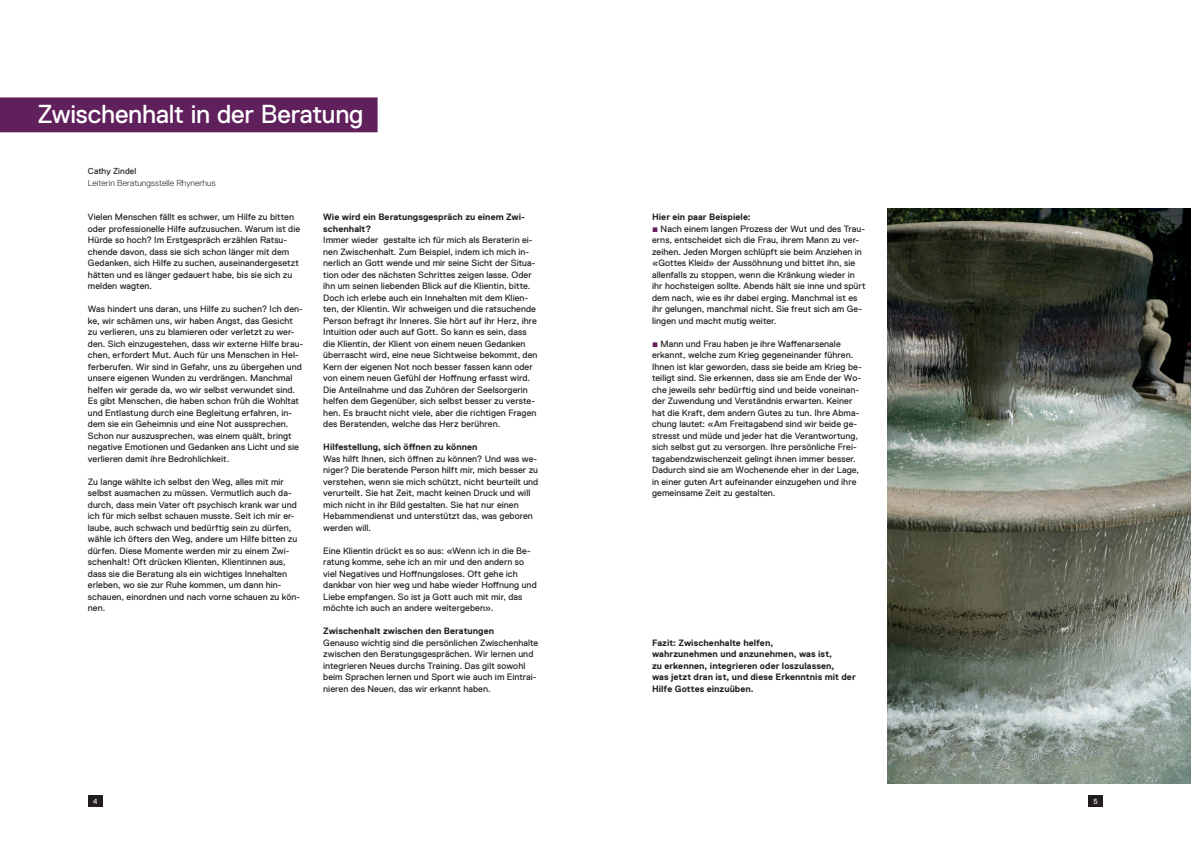
<style>
.page{position:relative;width:1191px;height:842px;background:#fff}
.page>*{position:absolute;margin:0;border:0;box-sizing:border-box;transform-origin:0 0}
.Balken_gross_rhynerh{font:26px "Replica Std";letter-spacing:-.01em;color:#fff}
.Lauftext_regular{font:9.2px/11.5px "Replica Std";letter-spacing:.005em;color:#231f20}
.Lauftext_regular-2{font:700 9.2px/11.5px "Replica Std";letter-spacing:.005em;color:#231f20}
.Lauftext{font:300 8.7px "Replica Std";letter-spacing:.005em;color:#231f20}
.Lauftext-2{font:8.7px "Replica Std";letter-spacing:.005em;color:#231f20}
.t1{font:7.4px "Replica Std";color:#fff}
.s1{font-weight:300;color:#60205c}
</style>
<div class="page">
<div style="left:1088px;top:795px;width:15px;height:12px;background:#231f20"></div>
<div style="left:88px;top:795px;width:15px;height:11px;background:#231f20"></div>
<div style="left:0;top:97px;width:377px;height:26px;background:#60205c"></div>
<div style="left:0;top:122px;width:377px;height:10px;background:#60205c"></div>
<img style="left:887px;top:208px;width:304px;height:576px">
<p class="Balken_gross_rhynerh" style="left:37px;top:100px;width:328px">Zwischenhalt in der Beratung</p>
<p class="Lauftext-2" style="left:88px;top:166px;width:50px">Cathy Zindel</p>
<p class="Lauftext" style="left:88px;top:178px;width:129px">Leiterin Beratungsstelle Rhynerhus</p>
<p class="Lauftext_regular" style="left:88px;top:211px;width:214px">Vielen Menschen fällt es schwer, um Hilfe zu bitten oder professionelle Hilfe aufzusuchen. Warum ist die Hürde so hoch? Im Erstgespräch erzählen Ratsu&shy;chende davon, dass sie sich schon länger mit dem Gedanken, sich Hilfe zu suchen, auseinandergesetzt hätten und es länger gedauert habe, bis sie sich zu melden wagten.</p>
<p class="Lauftext_regular" style="left:88px;top:303px;width:217px">Was hindert uns daran, uns Hilfe zu suchen? Ich den&shy;ke, wir schämen uns, wir haben Angst, das Gesicht zu verlieren, uns zu blamieren oder verletzt zu wer&shy;den. Sich einzugestehen, dass wir externe Hilfe brau&shy;chen, erfordert Mut. Auch für uns Menschen in Hel&shy;ferberufen. Wir sind in Gefahr, uns zu übergehen und unsere eigenen Wunden zu verdrängen. Manchmal helfen wir gerade da, wo wir selbst verwundet sind.</p>
<p class="Lauftext_regular" style="left:88px;top:395px;width:213px">Es gibt Menschen, die haben schon früh die Wohltat und Entlastung durch eine Begleitung erfahren, in&shy;dem sie ein Geheimnis und eine Not aussprechen.<br>Schon nur auszusprechen, was einem quält, bringt negative Emotionen und Gedanken ans Licht und sie verlieren damit ihre Bedrohlichkeit.</p>
<p class="Lauftext_regular" style="left:88px;top:476px;width:214px">Zu lange wählte ich selbst den Weg, alles mit mir selbst ausmachen zu müssen. Vermutlich auch da&shy;durch, dass mein Vater oft psychisch krank war und ich für mich selbst schauen musste. Seit ich mir er&shy;laube, auch schwach und bedürftig sein zu dürfen, wähle ich öfters den Weg, andere um Hilfe bitten zu dürfen. Diese Momente werden mir zu einem Zwi&shy;schenhalt! Oft drücken Klienten, Klientinnen aus, dass sie die Beratung als ein wichtiges Innehalten erleben, wo sie zur Ruhe kommen, um dann hin&shy;schauen, einordnen und nach vorne schauen zu kön&shy;nen.</p>
<p class="Lauftext_regular-2" style="left:323px;top:211px;width:203px">Wie wird ein Beratungsgespräch zu einem Zwi&shy;schenhalt?</p>
<p class="Lauftext_regular" style="left:323px;top:234px;width:214px">Immer wieder gestalte ich für mich als Beraterin ei&shy;nen Zwischenhalt. Zum Beispiel, indem ich mich in&shy;nerlich an Gott wende und mir seine Sicht der Situa&shy;tion oder des nächsten Schrittes zeigen lasse. Oder ihn um seinen liebenden Blick auf die Klientin, bitte.</p>
<p class="Lauftext_regular" style="left:323px;top:292px;width:216px">Doch ich erlebe auch ein Innehalten mit dem Klien&shy;ten, der Klientin. Wir schweigen und die ratsuchende Person befragt ihr Inneres. Sie hört auf ihr Herz, ihre Intuition oder auch auf Gott. So kann es sein, dass die Klientin, der Klient von einem neuen Gedanken überrascht wird, eine neue Sichtweise bekommt, den Kern der eigenen Not noch besser fassen kann oder von einem neuen Gefühl der Hoffnung erfasst wird.</p>
<p class="Lauftext_regular" style="left:323px;top:384px;width:215px">Die Anteilnahme und das Zuhören der Seelsorgerin helfen dem Gegenüber, sich selbst besser zu verste&shy;hen. Es braucht nicht viele, aber die richtigen Fragen des Beratenden, welche das Herz berühren.</p>
<p class="Lauftext_regular-2" style="left:323px;top:441px;width:156px">Hilfestellung, sich öffnen zu können</p>
<p class="Lauftext_regular" style="left:323px;top:453px;width:217px">Was hilft Ihnen, sich öffnen zu können? Und was we&shy;niger? Die beratende Person hilft mir, mich besser zu verstehen, wenn sie mich schützt, nicht beurteilt und verurteilt. Sie hat Zeit, macht keinen Druck und will mich nicht in ihr Bild gestalten. Sie hat nur einen Hebammendienst und unterstützt das, was geboren werden will.</p>
<p class="Lauftext_regular" style="left:323px;top:545px;width:215px">Eine Klientin drückt es so aus: «Wenn ich in die Be&shy;ratung komme, sehe ich an mir und den andern so viel Negatives und Hoffnungsloses. Oft gehe ich dankbar von hier weg und habe wieder Hoffnung und Liebe empfangen. So ist ja Gott auch mit mir, das möchte ich auch an andere weitergeben».</p>
<p class="Lauftext_regular-2" style="left:323px;top:625px;width:172px">Zwischenhalt zwischen den Beratungen</p>
<p class="Lauftext_regular" style="left:323px;top:637px;width:217px">Genauso wichtig sind die persönlichen Zwischenhalte zwischen den Beratungsgesprächen. Wir lernen und integrieren Neues durchs Training. Das gilt sowohl beim Sprachen lernen und Sport wie auch im Eintrai&shy;nieren des Neuen, das wir erkannt haben.</p>
<p class="Lauftext_regular-2" style="left:652px;top:211px;width:100px">Hier ein paar Beispiele:</p>
<p class="Lauftext_regular" style="left:652px;top:223px;width:215px"><span class="s1">•</span> Nach einem langen Prozess der Wut und des Trau&shy;erns, entscheidet sich die Frau, ihrem Mann zu ver&shy;zeihen. Jeden Morgen schlüpft sie beim Anziehen in «Gottes Kleid» der Aussöhnung und bittet ihn, sie allenfalls zu stoppen, wenn die Kränkung wieder in ihr hochsteigen sollte. Abends hält sie inne und spürt dem nach, wie es ihr dabei erging. Manchmal ist es ihr gelungen, manchmal nicht. Sie freut sich am Ge&shy;lingen und macht mutig weiter.</p>
<p class="Lauftext_regular" style="left:652px;top:338px;width:190px"><span class="s1">•</span> Mann und Frau haben je ihre Waffenarsenale</p>
<p class="Lauftext_regular" style="left:652px;top:349px;width:211px">erkannt, welche zum Krieg gegeneinander führen.<br>Ihnen ist klar geworden, dass sie beide am Krieg be&shy;teiligt sind. Sie erkennen, dass sie am Ende der Wo&shy;che jeweils sehr bedürftig sind und beide voneinan&shy;der Zuwendung und Verständnis erwarten. Keiner hat die Kraft, dem andern Gutes zu tun. Ihre Abma&shy;chung lautet: «Am Freitagabend sind wir beide ge&shy;stresst und müde und jeder hat die Verantwortung, sich selbst gut zu versorgen. Ihre persönliche Frei&shy;tagabendzwischenzeit gelingt ihnen immer besser.<br>Dadurch sind sie am Wochenende eher in der Lage, in einer guten Art aufeinander einzugehen und ihre gemeinsame Zeit zu gestalten.</p>
<p class="Lauftext_regular-2" style="left:652px;top:637px;width:123px">Fazit: Zwischenhalte helfen,</p>
<p class="Lauftext_regular-2" style="left:652px;top:648px;width:182px">wahrzunehmen und anzunehmen, was ist,</p>
<p class="Lauftext_regular-2" style="left:652px;top:660px;width:184px">zu erkennen, integrieren oder loszulassen,</p>
<p class="Lauftext_regular-2" style="left:652px;top:671px;width:205px">was jetzt dran ist, und diese Erkenntnis mit der<br>Hilfe Gottes einzuüben.</p>
<p class="t1" style="left:93px;top:797px;width:6px">4</p>
<p class="t1" style="left:1093px;top:797px;width:6px">5</p>
</div>
